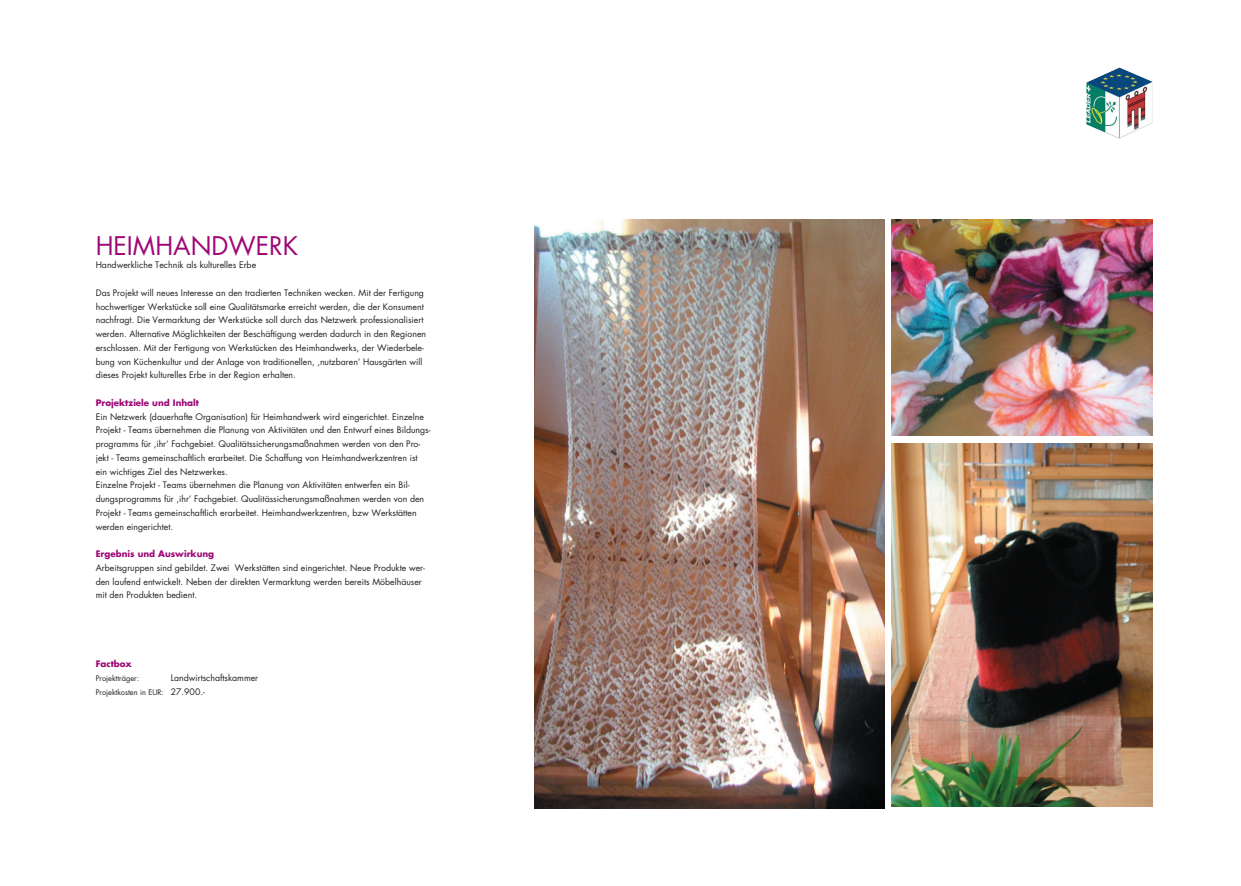
<style>
.page{position:relative;width:1241px;height:886px;background:#fff}
.page>*{position:absolute;margin:0;border:0;box-sizing:border-box;transform-origin:0 0}
.t1{font:25px "Futura";color:#9d0876}
.t2{font:8.75px/13.8px "Futura";color:#231f20}
.t3{font:700 8.75px "Futura";color:#9d0876}
.t4{font:7.5px "Futura";color:#231f20}
.s1{font-size:8.75px}
</style>
<div class="page">
<img style="left:1086px;top:68px;width:66px;height:71px">
<img style="left:891px;top:220px;width:261px;height:216px">
<img style="left:891px;top:443px;width:261px;height:364px">
<img style="left:534px;top:220px;width:350px;height:588px">
<h1 class="t1" style="left:96px;top:228px;width:204px">HEIMHANDWERK</h1>
<p class="t2" style="left:96px;top:258px;width:162px">Handwerkliche Technik als kulturelles Erbe</p>
<p class="t2" style="left:96px;top:285px;width:332px">Das Projekt will neues Interesse an den tradierten Techniken wecken. Mit der Fertigung hochwertiger Werkstücke soll eine Qualitätsmarke erreicht werden, die der Konsument nachfragt. Die Vermarktung der Werkstücke soll durch das Netzwerk professionalisiert werden. Alternative Möglichkeiten der Beschäftigung werden dadurch in den Regionen erschlossen. Mit der Fertigung von Werkstücken des Heimhandwerks, der Wiederbele&shy;bung von Küchenkultur und der Anlage von traditionellen, ‚nutzbaren‘ Hausgärten will dieses Projekt kulturelles Erbe in der Region erhalten.</p>
<p class="t3" style="left:96px;top:396px;width:105px">Projektziele und Inhalt</p>
<p class="t2" style="left:96px;top:409px;width:336px">Ein Netzwerk (dauerhafte Organisation) für Heimhandwerk wird eingerichtet. Einzelne Projekt - Teams übernehmen die Planung von Aktivitäten und den Entwurf eines Bildungs&shy;programms für ‚ihr‘ Fachgebiet. Qualitätssicherungsmaßnahmen werden von den Pro&shy;jekt - Teams gemeinschaftlich erarbeitet. Die Schaffung von Heimhandwerkzentren ist ein wichtiges Ziel des Netzwerkes.<br>Einzelne Projekt - Teams übernehmen die Planung von Aktivitäten entwerfen ein Bil&shy;dungsprogramms für ‚ihr‘ Fachgebiet. Qualitässicherungsmaßnahmen werden von den Projekt - Teams gemeinschaftlich erarbeitet. Heimhandwerkzentren, bzw Werkstätten werden eingerichtet.</p>
<p class="t3" style="left:96px;top:548px;width:120px">Ergebnis und Auswirkung</p>
<p class="t2" style="left:96px;top:560px;width:331px">Arbeitsgruppen sind gebildet. Zwei Werkstätten sind eingerichtet. Neue Produkte wer&shy;den laufend entwickelt. Neben der direkten Vermarktung werden bereits Möbelhäuser mit den Produkten bedient.</p>
<p class="t3" style="left:96px;top:658px;width:38px">Factbox</p>
<p class="t4" style="left:96px;top:673px;width:45px">Projektträger:</p>
<p class="t2" style="left:171px;top:670px;width:89px">Landwirtschaftskammer</p>
<p class="t4" style="left:96px;top:687px;width:111px">Projektkosten in EUR: <span class="s1">27.900.-</span></p>
</div>
